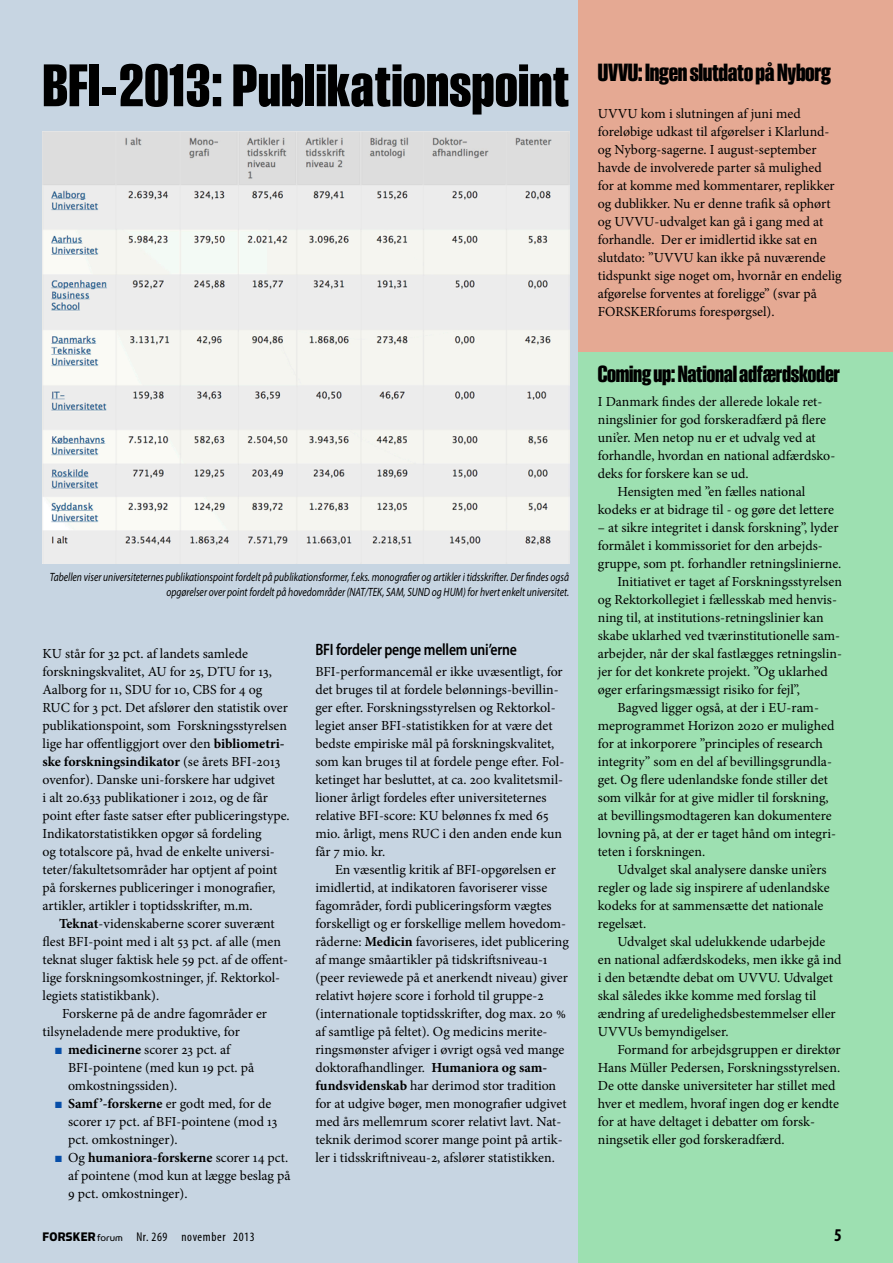
<style>
.page{position:relative;width:893px;height:1263px;background:#fff}
.page>*{position:absolute;margin:0;border:0;box-sizing:border-box;transform-origin:0 0}
.t1{font:700 61.5px "Smart Sans Std";color:#000}
.t2{font:700 25.5px "Smart Sans Std";letter-spacing:-.015em;color:#000}
.t3{font:700 24px "Smart Sans Std";letter-spacing:-.015em;color:#000}
.t4{font:700 condensed 18px "Myriad Pro";color:#000}
.t5{font:600 semi-condensed 16.5px "Myriad Pro";letter-spacing:-.015em;color:#000;scale:.9 1}
.t6{font:13.8px/18px "Minion Pro";color:#000}
.t7{font:condensed 12.75px "Myriad Pro";letter-spacing:.05em;color:#000}
.t8{font:italic 12px/15px "Myriad Pro";color:#000;text-align:right;scale:.8 1}
.s1{font-weight:700}
.s2{color:#074ea8}
.s3{font-family:"Simian Display Chimpanzee";font-stretch:normal;font-size:13.95px}
.s4{font-family:"Simian Display Orangutan";font-stretch:normal;font-size:11.4px}
</style>
<div class="page">
<div style="left:0;top:0;width:578px;height:1263px;background:#c7d5e2"></div>
<div style="left:579px;top:342px;width:314px;height:921px;background:#9de0b1"></div>
<div style="left:579px;top:0;width:314px;height:352px;background:#e5a993"></div>
<img style="left:43px;top:131px;width:526px;height:433px">
<h1 class="t1" style="left:43px;top:51px;width:528px">BFI-2013: Publikationspoint</h1>
<h2 class="t2" style="left:598px;top:59px;width:235px">UVVU: Ingen slutdato på Nyborg</h2>
<p class="t6" style="left:598px;top:104px;width:245px">UVVU kom i slutningen af juni med foreløbige udkast til afgørelser i Klarlund&shy;og Nyborg-sagerne. I august-september havde de involverede parter så mulighed<br>for at komme med kommentarer, replikker og dublikker. Nu er denne trafik så ophørt og UVVU-udvalget kan gå i gang med at forhandle. Der er imidlertid ikke sat en slutdato: ”UVVU kan ikke på nuværende tidspunkt sige noget om, hvornår en endelig afgørelse forventes at foreligge” (svar på FORSKERforums forespørgsel).</p>
<p class="t8" style="left:50px;top:570px;width:650px">Tabellen viser universiteternes publikationspoint fordelt på publikationsformer, f.eks. monografier og artikler i tidsskrifter. Der findes også opgørelser over point fordelt på hovedområder (NAT/TEK, SAM, SUND og HUM) for hvert enkelt universitet.</p>
<p class="t6" style="left:43px;top:644px;width:249px">KU står for 32 pct. af landets samlede forskningskvalitet, AU for 25, DTU for 13, Aalborg for 11, SDU for 10, CBS for 4 og RUC for 3 pct. Det afslører den statistik over publikationspoint, som Forskningsstyrelsen lige har offentliggjort over den <span class="s1">bibliometri&shy;ske forskningsindikator</span> (se årets BFI-2013 ovenfor). Danske uni-forskere har udgivet<br>i alt 20.633 publikationer i 2012, og de får point efter faste satser efter publiceringstype.<br>Indikatorstatistikken opgør så fordeling<br>og totalscore på, hvad de enkelte universi&shy;teter/fakultetsområder har optjent af point på forskernes publiceringer i monografier, artikler, artikler i toptidsskrifter, m.m.</p>
<p class="t6" style="left:59px;top:914px;width:217px"><span class="s1">Teknat</span>-videnskaberne scorer suverænt</p>
<p class="t6" style="left:43px;top:932px;width:240px">flest BFI-point med i alt 53 pct. af alle (men</p>
<p class="t6" style="left:43px;top:950px;width:247px">teknat sluger faktisk hele 59 pct. af de offent-</p>
<p class="t6" style="left:43px;top:968px;width:239px">lige forskningsomkostninger, jf. Rektorkol-</p>
<p class="t6" style="left:43px;top:986px;width:118px">legiets statistikbank).</p>
<p class="t6" style="left:62px;top:1004px;width:206px">Forskerne på de andre fagområder er</p>
<p class="t6" style="left:43px;top:1022px;width:199px">tilsyneladende mere produktive, for</p>
<p class="t6" style="left:68px;top:1040px;width:188px;text-indent:-13px"><span class="s2">■</span> <span class="s1">medicinerne</span> scorer 23 pct. af<br>BFI-pointene (med kun 19 pct. på omkostningssiden).</p>
<p class="t6" style="left:68px;top:1094px;width:211px;text-indent:-13px"><span class="s2">■</span> <span class="s1">Samf ’-forskerne</span> er godt med, for de scorer 17 pct. af BFI-pointene (mod 13 pct. omkostninger).</p>
<p class="t6" style="left:68px;top:1148px;width:224px;text-indent:-13px"><span class="s2">■</span> Og <span class="s1">humaniora-forskerne</span> scorer 14 pct. af pointene (mod kun at lægge beslag på<br>9 pct. omkostninger).</p>
<p class="t5" style="left:315px;top:639px;width:225px">BFI fordeler penge mellem uni’erne</p>
<p class="t6" style="left:315px;top:662px;width:250px">BFI-performancemål er ikke uvæsentligt, for det bruges til at fordele belønnings-bevillin&shy;ger efter. Forskningsstyrelsen og Rektorkol&shy;legiet anser BFI-statistikken for at være det bedste empiriske mål på forskningskvalitet, som kan bruges til at fordele penge efter. Fol&shy;ketinget har besluttet, at ca. 200 kvalitetsmil&shy;lioner årligt fordeles efter universiteternes relative BFI-score: KU belønnes fx med 65 mio. årligt, mens RUC i den anden ende kun får 7 mio. kr.</p>
<p class="t6" style="left:315px;top:860px;width:255px;text-indent:20px">En væsentlig kritik af BFI-opgørelsen er imidlertid, at indikatoren favoriserer visse fagområder, fordi publiceringsform vægtes forskelligt og er forskellige mellem hovedom&shy;råderne: <span class="s1">Medicin</span> favoriseres, idet publicering af mange småartikler på tidskriftsniveau-1 (peer reviewede på et anerkendt niveau) giver relativt højere score i forhold til gruppe-2 (internationale toptidsskrifter, dog max. 20 % af samtlige på feltet). Og medicins merite&shy;ringsmønster afviger i øvrigt også ved mange doktorafhandlinger. <span class="s1">Humaniora og sam&shy;fundsvidenskab</span> har derimod stor tradition for at udgive bøger, men monografier udgivet med års mellemrum scorer relativt lavt. Nat&shy;teknik derimod scorer mange point på artik&shy;ler i tidsskriftniveau-2, afslører statistikken.</p>
<h3 class="t3" style="left:598px;top:360px;width:244px">Coming up: National adfærdskoder</h3>
<p class="t6" style="left:598px;top:392px;width:226px">I Danmark findes der allerede lokale ret-</p>
<p class="t6" style="left:598px;top:410px;width:230px">ningslinier for god forskeradfærd på flere</p>
<p class="t6" style="left:598px;top:428px;width:220px">uni’er. Men netop nu er et udvalg ved at</p>
<p class="t6" style="left:598px;top:446px;width:239px">forhandle, hvordan en national adfærdsko-</p>
<p class="t6" style="left:598px;top:464px;width:152px">deks for forskere kan se ud.</p>
<p class="t6" style="left:617px;top:482px;width:189px">Hensigten med ”en fælles national</p>
<p class="t6" style="left:598px;top:500px;width:238px">kodeks er at bidrage til - og gøre det lettere</p>
<p class="t6" style="left:598px;top:518px;width:242px">– at sikre integritet i dansk forskning”, lyder</p>
<p class="t6" style="left:598px;top:536px;width:226px">formålet i kommissoriet for den arbejds-</p>
<p class="t6" style="left:598px;top:554px;width:245px">gruppe, som pt. forhandler retningslinierne.</p>
<p class="t6" style="left:617px;top:572px;width:226px">Initiativet er taget af Forskningsstyrelsen</p>
<p class="t6" style="left:598px;top:590px;width:241px">og Rektorkollegiet i fællesskab med henvis-</p>
<p class="t6" style="left:598px;top:608px;width:227px">ning til, at institutions-retningslinier kan</p>
<p class="t6" style="left:598px;top:626px;width:244px">skabe uklarhed ved tværinstitutionelle sam-</p>
<p class="t6" style="left:598px;top:644px;width:246px">arbejder, når der skal fastlægges retningslin-</p>
<p class="t6" style="left:598px;top:662px;width:232px">jer for det konkrete projekt. ”Og uklarhed</p>
<p class="t6" style="left:598px;top:680px;width:204px">øger erfaringsmæssigt risiko for fejl”,</p>
<p class="t6" style="left:617px;top:698px;width:203px">Bagved ligger også, at der i EU-ram-</p>
<p class="t6" style="left:598px;top:716px;width:238px">meprogrammet Horizon 2020 er mulighed</p>
<p class="t6" style="left:598px;top:734px;width:227px">for at inkorporere ”principles of research</p>
<p class="t6" style="left:598px;top:752px;width:236px">integrity” som en del af bevillingsgrundla-</p>
<p class="t6" style="left:598px;top:770px;width:232px">get. Og flere udenlandske fonde stiller det</p>
<p class="t6" style="left:598px;top:788px;width:232px">som vilkår for at give midler til forskning,</p>
<p class="t6" style="left:598px;top:806px;width:235px">at bevillingsmodtageren kan dokumentere</p>
<p class="t6" style="left:598px;top:824px;width:240px">lovning på, at der er taget hånd om integri-</p>
<p class="t6" style="left:598px;top:842px;width:109px">teten i forskningen.</p>
<p class="t6" style="left:617px;top:860px;width:211px">Udvalget skal analysere danske uni’ers</p>
<p class="t6" style="left:598px;top:878px;width:233px">regler og lade sig inspirere af udenlandske</p>
<p class="t6" style="left:598px;top:896px;width:227px">kodeks for at sammensætte det nationale</p>
<p class="t6" style="left:598px;top:914px;width:50px">regelsæt.</p>
<p class="t6" style="left:617px;top:932px;width:210px">Udvalget skal udelukkende udarbejde</p>
<p class="t6" style="left:598px;top:950px;width:245px">en national adfærdskodeks, men ikke gå ind</p>
<p class="t6" style="left:598px;top:968px;width:237px">i den betændte debat om UVVU. Udvalget</p>
<p class="t6" style="left:598px;top:986px;width:220px">skal således ikke komme med forslag til</p>
<p class="t6" style="left:598px;top:1004px;width:239px">ændring af uredelighedsbestemmelser eller</p>
<p class="t6" style="left:598px;top:1022px;width:132px">UVVUs bemyndigelser.</p>
<p class="t6" style="left:617px;top:1040px;width:225px">Formand for arbejdsgruppen er direktør</p>
<p class="t6" style="left:598px;top:1058px;width:244px">Hans Müller Pedersen, Forskningsstyrelsen.</p>
<p class="t6" style="left:598px;top:1076px;width:239px">De otte danske universiteter har stillet med</p>
<p class="t6" style="left:598px;top:1094px;width:243px">hver et medlem, hvoraf ingen dog er kendte</p>
<p class="t6" style="left:598px;top:1112px;width:219px">for at have deltaget i debatter om forsk-</p>
<p class="t6" style="left:598px;top:1130px;width:188px">ningsetik eller god forskeradfærd.</p>
<p class="t7" style="left:43px;top:1229px;width:214px"><span class="s3">FORSKER</span><span class="s4">forum</span> Nr. 269 november 2013</p>
<h3 class="t4" style="left:834px;top:1224px;width:9px">5</h3>
</div>
